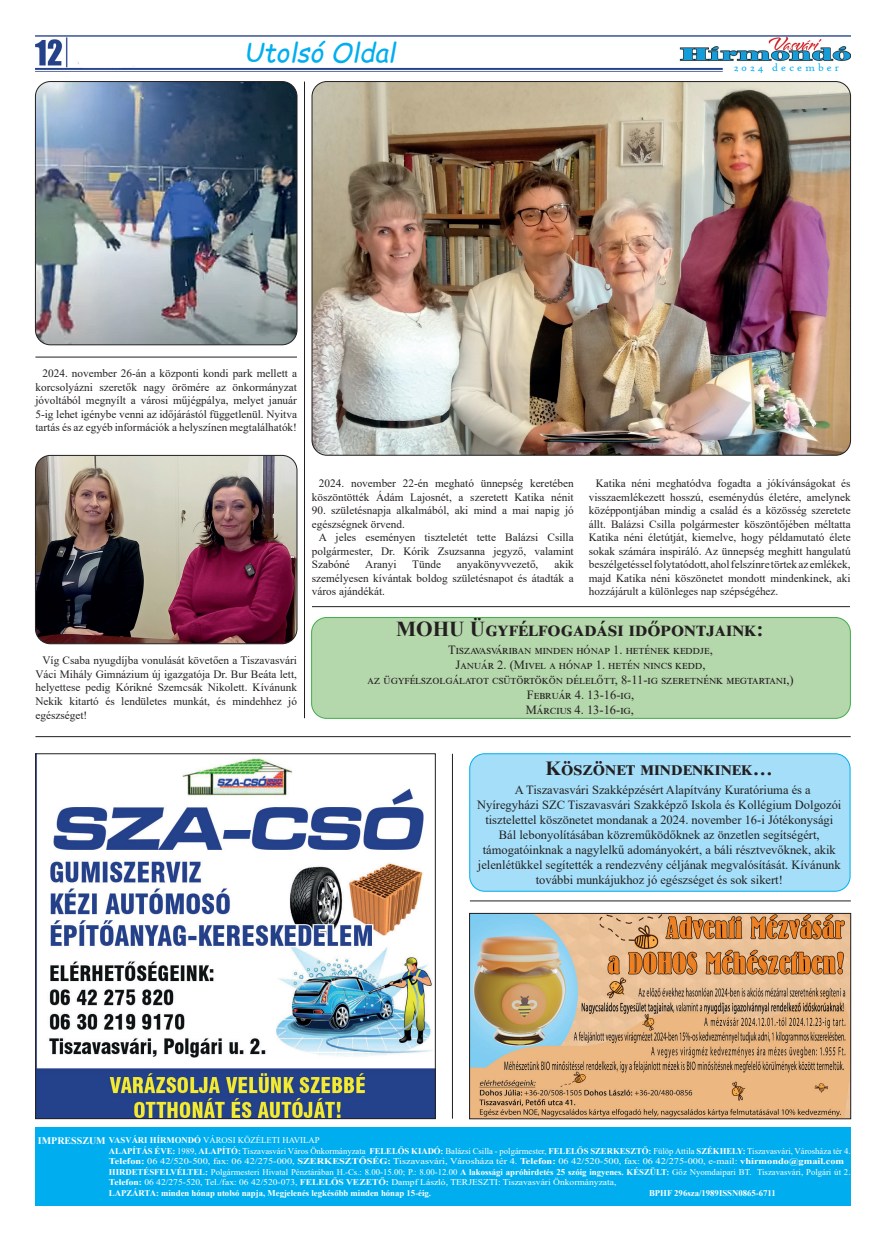
<style>
.page{position:relative;width:886px;height:1241px;background:#fff}
.page>*{position:absolute;margin:0;border:0;box-sizing:border-box;transform-origin:0 0}
.t1{font:italic 26.25px "Comic Sans MS";color:#00aeef}
.t2{font:700 21.25px "Times New Roman";letter-spacing:.025em;color:#231f20}
.t3{font:700 20px "Times New Roman";letter-spacing:.005em;color:#231f20}
.t4{font:12.5px/15px "Times New Roman";color:#231f20;text-align:center}
.t5{font:12.5px/15px "Times New Roman";letter-spacing:.055em;color:#231f20;text-align:center}
.t6{font:11.25px/13.5px "Times New Roman";color:#231f20;text-align:justify}
.t7{font:11.25px "High Tower Text";letter-spacing:.28em;color:#00aeef}
.t8{font:8.75px/10.5px "Times New Roman";color:#fff}
.t9{font:700 8.75px "Times New Roman";color:#fff}
.s1{font-weight:700;font-size:10px}
.s2{font-weight:700}
</style>
<div class="page">
<img style="left:35px;top:35px;width:815px;height:36px">
<div style="left:35px;top:1127px;width:123px;height:78px;background:#00aeef"></div>
<div style="left:109px;top:1127px;width:741px;height:78px;background:#00aeef"></div>
<img style="left:37px;top:758px;width:396px;height:358px">
<div style="left:35px;top:753px;width:400px;height:365px;border:1px solid #231f20"></div>
<hr style="left:35px;top:736px;width:816px;height:1px;background:#231f20">
<img style="left:312px;top:81px;width:538px;height:374px">
<img style="left:35px;top:455px;width:262px;height:188px">
<div style="left:35px;top:455px;width:262px;height:188px;border:1px solid #231f20;border-radius:15px"></div>
<img style="left:35px;top:81px;width:262px;height:264px">
<div style="left:35px;top:81px;width:262px;height:264px;border:1px solid #231f20;border-radius:15px"></div>
<div style="left:312px;top:617px;width:538px;height:101px;background:#b5d7ac;border-radius:15px"></div>
<div style="left:311px;top:617px;width:539px;height:101px;border:1px solid #40ae49;border-radius:15px"></div>
<div style="left:470px;top:753px;width:380px;height:138px;background:#a4def8;border-radius:15px"></div>
<div style="left:469px;top:753px;width:381px;height:138px;border:1px solid #00aeef;border-radius:15px"></div>
<img style="left:471px;top:915px;width:378px;height:201px">
<div style="left:469px;top:913px;width:382px;height:205px;border:1px solid #231f20"></div>
<hr style="left:304px;top:81px;width:1px;height:637px;background:#231f20">
<hr style="left:312px;top:606px;width:538px;height:1px;background:#231f20">
<hr style="left:470px;top:900px;width:381px;height:1px;background:#231f20">
<hr style="left:452px;top:753px;width:1px;height:365px;background:#231f20">
<hr style="left:35px;top:357px;width:262px;height:1px;background:#231f20">
<h1 class="t1" style="left:244px;top:33px;width:153px">Utolsó Oldal</h1>
<p class="t7" style="left:734px;top:61px;width:107px">2024 december</p>
<p class="t6" style="left:35px;top:366px;width:263px;text-indent:7px">2024. november 26-án a központi kondi park mellett a korcsolyázni szeretők nagy örömére az önkormányzat jóvoltából megnyílt a városi műjégpálya, melyet január 5-ig lehet igénybe venni az időjárástól függetlenül. Nyitva tartás és az egyéb információk a helyszínen megtalálhatók!</p>
<p class="t6" style="left:312px;top:476px;width:263px;text-align:right">2024. november 22-én megható ünnepség keretében köszöntötték Ádám Lajosnét, a szeretett Katika nénit</p>
<p class="t6" style="left:312px;top:503px;width:263px">90. születésnapja alkalmából, aki mind a mai napig jó egészségnek örvend.</p>
<p class="t6" style="left:312px;top:530px;width:263px;text-indent:7px">A jeles eseményen tiszteletét tette Balázsi Csilla polgármester, Dr. Kórik Zsuzsanna jegyző, valamint Szabóné</p>
<p class="t6" style="left:312px;top:557px;width:263px;text-indent:242px">akik személyesen kívántak boldog születésnapot és átadták a város ajándékát.</p>
<p class="t6" style="left:365px;top:557px;width:33px">Aranyi</p>
<p class="t6" style="left:412px;top:557px;width:30px">Tünde</p>
<p class="t6" style="left:457px;top:557px;width:83px">anyakönyvvezető,</p>
<p class="t6" style="left:589px;top:476px;width:263px;text-indent:7px">Katika néni meghatódva fogadta a jókívánságokat és visszaemlékezett hosszú, eseménydús életére, amelynek középpontjában mindig a család és a közösség szeretete állt. Balázsi Csilla polgármester köszöntőjében méltatta Katika néni életútját, kiemelve, hogy példamutató élete sokak számára inspiráló. Az ünnepség meghitt hangulatú beszélgetéssel folytatódott, ahol felszínre törtek az emlékek, majd Katika néni köszönetet mondott mindenkinek, aki hozzájárult a különleges nap szépségéhez.</p>
<p class="t6" style="left:35px;top:653px;width:263px;text-indent:7px">Víg Csaba nyugdíjba vonulását követően a Tiszavasvári Váci Mihály Gimnázium új igazgatója Dr. Bur Beáta lett, helyettese pedig Kórikné Szemcsák Nikolett. Kívánunk Nekik kitartó és lendületes munkát, és mindehhez jó egészséget!</p>
<h2 class="t2" style="left:396px;top:613px;width:369px">MOHU Ügyfélfogadási időpontjaink:</h2>
<p class="t5" style="left:367px;top:642px;width:428px">Tiszavasváriban minden hónap 1. hetének keddje,<br>Január 2. (Mivel a hónap 1. hetén nincs kedd,<br>az ügyfélszolgálatot csütörtökön délelőtt, 8-11-ig szeretnénk megtartani,)<br>Február 4. 13-16-ig,<br>Március 4. 13-16-ig,</p>
<h3 class="t3" style="left:546px;top:753px;width:229px">Köszönet mindenkinek…</h3>
<p class="t4" style="left:477px;top:781px;width:366px">A Tiszavasvári Szakképzésért Alapítvány Kuratóriuma és a<br>Nyíregyházi SZC Tiszavasvári Szakképző Iskola és Kollégium Dolgozói tisztelettel köszönetet mondanak a 2024. november 16-i Jótékonysági Bál lebonyolításában közreműködőknek az önzetlen segítségért, támogatóinknak a nagylelkű adományokért, a báli résztvevőknek, akik jelenlétükkel segítették a rendezvény céljának megvalósítását. Kívánunk további munkájukhoz jó egészséget és sok sikert!</p>
<p class="t8" style="left:109px;top:1134px;width:743px;text-indent:-71px"><span class="s1">IMPRESSZUM</span> <span class="s2">VASVÁRI HÍRMONDÓ</span> VÁROSI KÖZÉLETI HAVILAP<br><span class="s2">ALAPÍTÁS ÉVE:</span> 1989, <span class="s2">ALAPÍTÓ:</span> Tiszavasvári Város Önkormányzata <span class="s2">FELELŐS KIADÓ:</span> Balázsi Csilla - polgármester, <span class="s2">FELELŐS SZERKESZTŐ:</span> Fülöp Attila <span class="s2">SZÉKHELY:</span> Tiszavasvári, Városháza tér 4.<br><span class="s2">Telefon:</span> 06 42/520-500, fax: 06 42/275-000, <span class="s2">SZERKESZTŐSÉG:</span> Tiszavasvári, Városháza tér 4. <span class="s2">Telefon:</span> 06 42/520-500, fax: 06 42/275-000, e-mail: <span class="s2">vhirmondo@gmail.com HIRDETÉSFELVÉLTEL:</span> Polgármesteri Hivatal Pénztárában H.-Cs.: 8.00-15.00; P.: 8.00-12.00 <span class="s2">A lakossági apróhirdetés 25 szóig ingyenes. KÉSZÜLT:</span> Gőz Nyomdaipari BT. Tiszavasvári, Polgári út 2.<br><span class="s2">Telefon:</span> 06 42/275-520, Tel./fax: 06 42/520-073, <span class="s2">FELELŐS VEZETŐ:</span> Dampf László, TERJESZTI: Tiszavasvári Önkormányzata,<br><span class="s2">LAPZÁRTA: minden hónap utolsó napja, Megjelenés legkésőbb minden hónap 15-éig.</span></p>
<p class="t9" style="left:649px;top:1186px;width:128px">BPHF 296sza/1989ISSN0865-6711</p>
</div>
